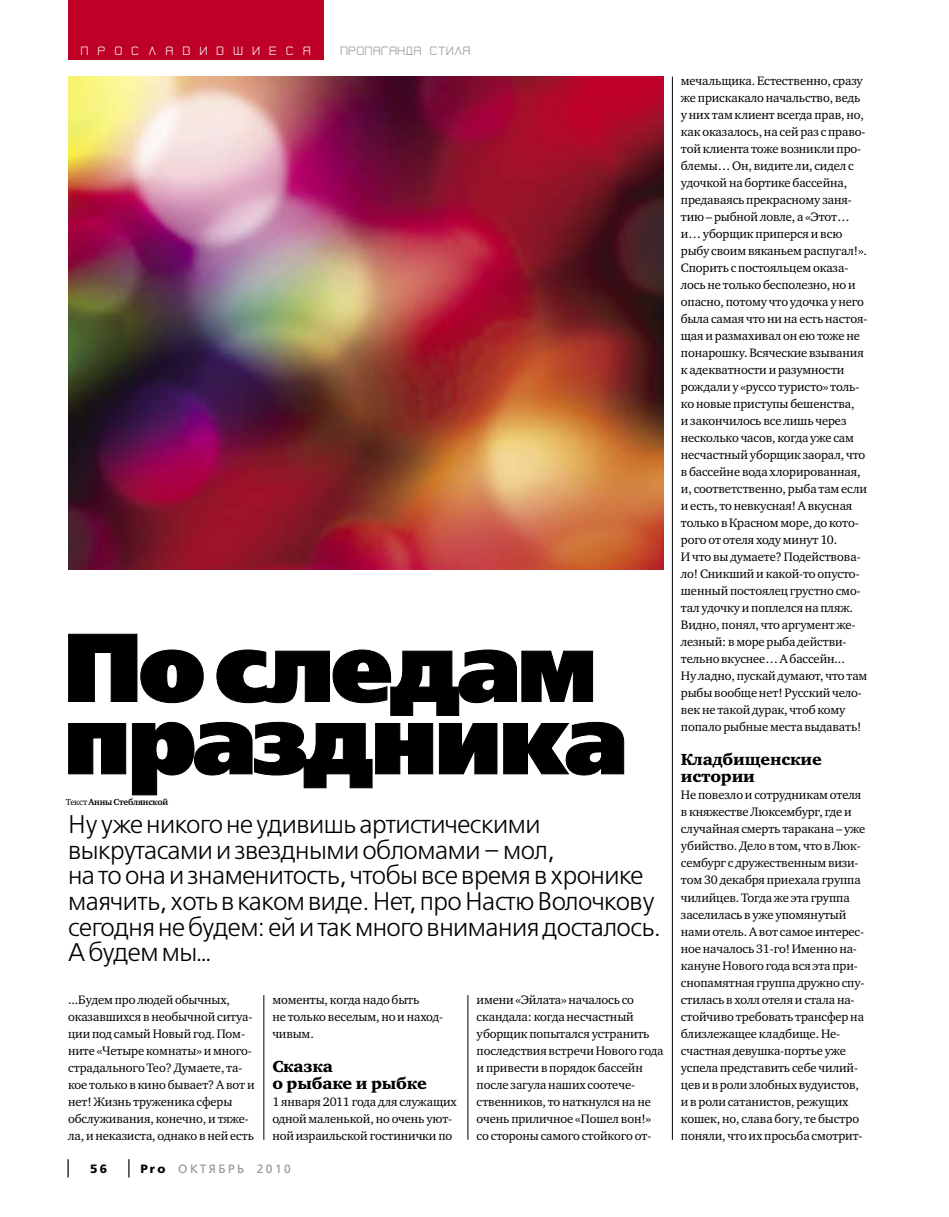
<style>
.page{position:relative;width:949px;height:1217px;background:#fff}
.page>*{position:absolute;margin:0;border:0;box-sizing:border-box;transform-origin:0 0}
.t1{font:96px/72.3px "Free Set Extra Bold C";letter-spacing:-.03em;color:#000}
.t2{font:25.5px/25.5px "Free Set Light C";letter-spacing:-.02em;color:#000}
.t3{font:16.5px/17px "Charter Black C";letter-spacing:-.01em;color:#000}
.t4{font:12.6px/17px "Charter C";letter-spacing:-.01em;color:#000}
.t5{font:12px "Cranberry Cyr";letter-spacing:.06em;color:#939393}
.t6{font:12px "Free Set C";letter-spacing:.2em;color:#939393}
.t7{font:12px "Cranberry Cyr";letter-spacing:.79em;color:#fbfcfc}
.t8{font:12px "Free Set Bold C";color:#000}
.t9{font:700 9px "Charter C";letter-spacing:-.02em;color:#000}
.s1{font-weight:400}
.s2{font-family:"Free Set Bold C";color:#000}
</style>
<div class="page">
<svg style="left:129px;top:1159px;width:1px;height:18px"></svg>
<svg style="left:68px;top:1159px;width:1px;height:18px"></svg>
<div style="left:68px;top:0;width:255px;height:60px;background:#be0027"></div>
<svg style="left:68px;top:633px;width:556px;height:162px"></svg>
<hr style="left:467px;top:994px;width:1px;height:145px;background:#000">
<hr style="left:672px;top:77px;width:1px;height:1062px;background:#000">
<hr style="left:263px;top:994px;width:1px;height:145px;background:#000">
<img style="left:68px;top:77px;width:595px;height:492px">
<p class="t7" style="left:81px;top:44px;width:231px">ПРОСЛАВИВШИЕСЯ</p>
<p class="t5" style="left:340px;top:44px;width:131px">ПРОПАГАНДА СТИЛЯ</p>
<h1 class="t1" style="left:64px;top:631px;width:564px">По следам праздника</h1>
<p class="t2" style="left:68px;top:812px;width:594px">Ну уже никого не удивишь артистическими выкрутасами и звездными обломами – мол,<br>на то она и знаменитость, чтобы все время в хронике маячить, хоть в каком виде. Нет, про Настю Волочкову сегодня не будем: ей и так много внимания досталось.<br>А будем мы…</p>
<p class="t9" style="left:66px;top:796px;width:104px"><span class="s1">Текст</span> Анны Стеблянской</p>
<p class="t4" style="left:68px;top:990px;width:188px">...Будем про людей обычных, оказавшихся в необычной ситуа&shy;ции под самый Новый год. Пом&shy;ните «Четыре комнаты» и много&shy;страдального Тео? Думаете, та&shy;кое только в кино бывает? А вот и нет! Жизнь труженика сферы обслуживания, конечно, и тяже&shy;ла, и неказиста, однако в ней есть</p>
<p class="t4" style="left:272px;top:990px;width:172px">моменты, когда надо быть<br>не только веселым, но и наход&shy;чивым.</p>
<h3 class="t3" style="left:272px;top:1057px;width:156px">Сказка<br>о рыбаке и рыбке</h3>
<p class="t4" style="left:272px;top:1092px;width:186px">1 января 2011 года для служащих одной маленькой, но очень уют&shy;ной израильской гостинички по</p>
<p class="t8" style="left:90px;top:1161px;width:19px">56</p>
<p class="t6" style="left:140px;top:1161px;width:152px"><span class="s2">Pro</span> ОКТЯБРЬ 2010</p>
<p class="t4" style="left:476px;top:990px;width:188px">имени «Эйлата» началось со скандала: когда несчастный уборщик попытался устранить последствия встречи Нового года и привести в порядок бассейн после загула наших соотече&shy;ственников, то наткнулся на не очень приличное «Пошел вон!» со стороны самого стойкого от-</p>
<p class="t4" style="left:680px;top:72px;width:188px">мечальщика. Естественно, сразу же прискакало начальство, ведь у них там клиент всегда прав, но, как оказалось, на сей раз с право&shy;той клиента тоже возникли про&shy;блемы… Он, видите ли, сидел с удочкой на бортике бассейна, предаваясь прекрасному заня&shy;тию – рыбной ловле, а «Этот… и… уборщик приперся и всю рыбу своим вяканьем распугал!».<br>Спорить с постояльцем оказа&shy;лось не только бесполезно, но и опасно, потому что удочка у него была самая что ни на есть настоя&shy;щая и размахивал он ею тоже не понарошку. Всяческие взывания к адекватности и разумности рождали у «руссо туристо» толь&shy;ко новые приступы бешенства,<br>и закончилось все лишь через несколько часов, когда уже сам несчастный уборщик заорал, что в бассейне вода хлорированная, и, соответственно, рыба там если и есть, то невкусная! А вкусная только в Красном море, до кото&shy;рого от отеля ходу минут 10.<br>И что вы думаете? Подействова&shy;ло! Сникший и какой-то опусто&shy;шенный постоялец грустно смо&shy;тал удочку и поплелся на пляж.<br>Видно, понял, что аргумент же&shy;лезный: в море рыба действи&shy;тельно вкуснее… А бассейн...<br>Ну ладно, пускай думают, что там рыбы вообще нет! Русский чело&shy;век не такой дурак, чтоб кому попало рыбные места выдавать!</p>
<h3 class="t3" style="left:680px;top:751px;width:142px">Кладбищенские истории</h3>
<p class="t4" style="left:680px;top:786px;width:186px">Не повезло и сотрудникам отеля в княжестве Люксембург, где и случайная смерть таракана – уже убийство. Дело в том, что в Люк&shy;сембург с дружественным визи&shy;том 30 декабря приехала группа чилийцев. Тогда же эта группа заселилась в уже упомянутый нами отель. А вот самое интерес&shy;ное началось 31-го! Именно на&shy;кануне Нового года вся эта при&shy;снопамятная группа дружно спу&shy;стилась в холл отеля и стала на&shy;стойчиво требовать трансфер на близлежащее кладбище. Не&shy;счастная девушка-портье уже успела представить себе чилий&shy;цев и в роли злобных вудуистов, и в роли сатанистов, режущих кошек, но, слава богу, те быстро поняли, что их просьба смотрит-</p>
</div>
